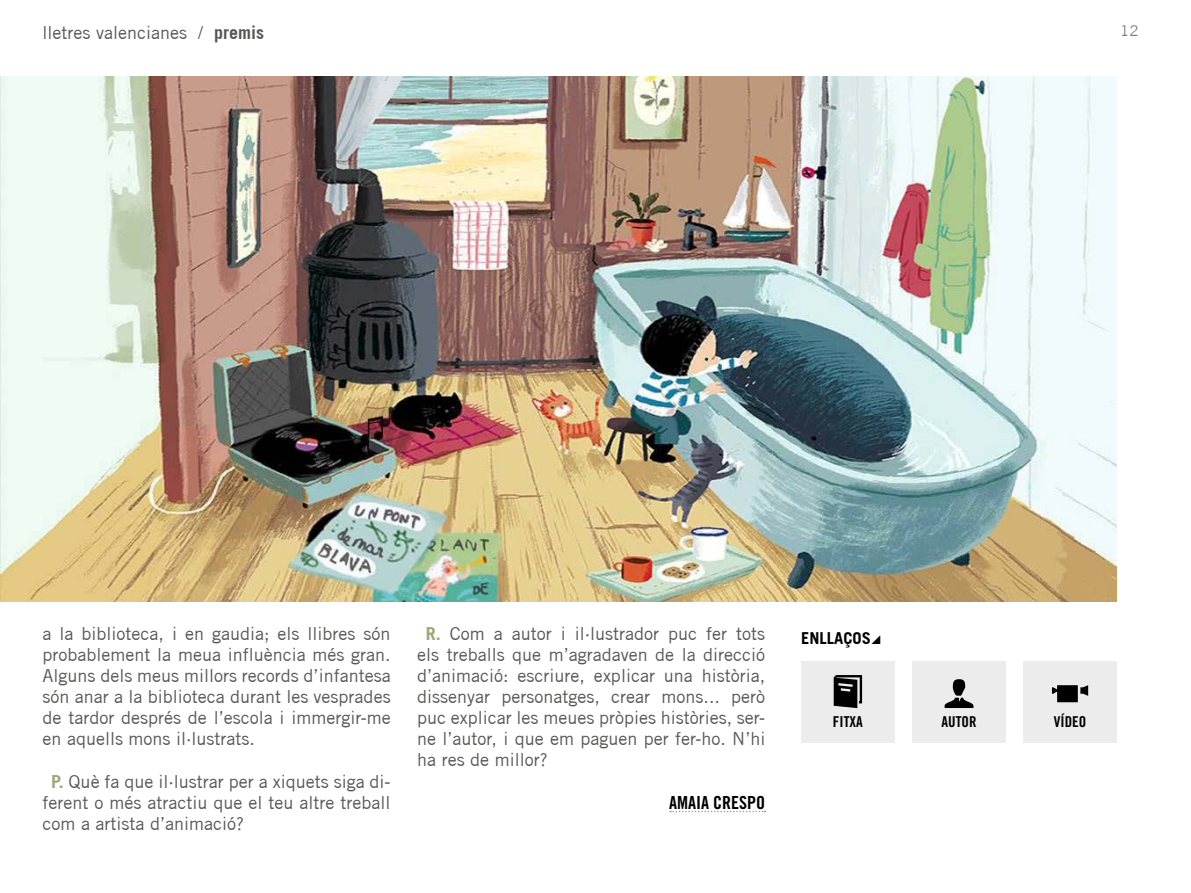
<style>
.page{position:relative;width:1191px;height:893px;background:#fff}
.page>*{position:absolute;margin:0;border:0;box-sizing:border-box;transform-origin:0 0}
.t1{font:18px/21px "Trade Gothic";color:#575756;text-align:justify}
.t2{font:18px "Trade Gothic Bold Cond Twenty";color:#000}
.t3{font:700 16.5px "Trade Gothic";color:#000}
.t4{font:15px "Trade Gothic Bold Cond Twenty";color:#000}
.t5{font:15px "Trade Gothic";color:#7c7b7b}
.s1{font-weight:700}
.s2{font-weight:700;color:#98a976}
</style>
<div class="page">
<hr style="left:1190px;top:0;width:1px;height:893px;background:#f5f6f1">
<svg style="left:670px;top:811px;width:95px;height:1px"></svg>
<div style="left:801px;top:661px;width:93px;height:82px;background:#ececec"></div>
<svg style="left:833px;top:675px;width:29px;height:33px"></svg>
<div style="left:912px;top:661px;width:93px;height:82px;background:#ececec"></div>
<div style="left:1023px;top:661px;width:93px;height:82px;background:#ececec"></div>
<svg style="left:1052px;top:685px;width:36px;height:17px"></svg>
<img style="left:0;top:77px;width:1116px;height:525px">
<svg style="left:944px;top:679px;width:29px;height:29px"></svg>
<p class="t1" style="left:43px;top:21px;width:223px">lletres valencianes / <span class="s1">premis</span></p>
<p class="t5" style="left:1120px;top:22px;width:20px">12</p>
<p class="t1" style="left:43px;top:623px;width:350px">a la biblioteca, i en gaudia; els llibres són probablement la meua influència més gran.<br>Alguns dels meus millors records d’infantesa són anar a la biblioteca durant les vesprades de tardor després de l’escola i immergir-me en aquells mons il·lustrats.</p>
<p class="t1" style="left:43px;top:770px;width:349px;text-indent:8px"><span class="s2">P.</span> Què fa que il·lustrar per a xiquets siga di&shy;ferent o més atractiu que el teu altre treball com a artista d’animació?</p>
<p class="t1" style="left:417px;top:623px;width:350px;text-indent:8px"><span class="s2">R.</span> Com a autor i il·lustrador puc fer tots els treballs que m’agradaven de la direcció d’animació: escriure, explicar una història, dissenyar personatges, crear mons... però puc explicar les meues pròpies històries, ser&shy;ne l’autor, i que em paguen per fer-ho. N’hi ha res de millor?</p>
<p class="t2" style="left:669px;top:791px;width:97px">AMAIA CRESPO</p>
<p class="t3" style="left:801px;top:628px;width:71px">ENLLAÇOS</p>
<p class="t4" style="left:833px;top:713px;width:31px">FITXA</p>
<p class="t4" style="left:941px;top:713px;width:36px">AUTOR</p>
<p class="t4" style="left:1053px;top:713px;width:34px">VÍDEO</p>
</div>
